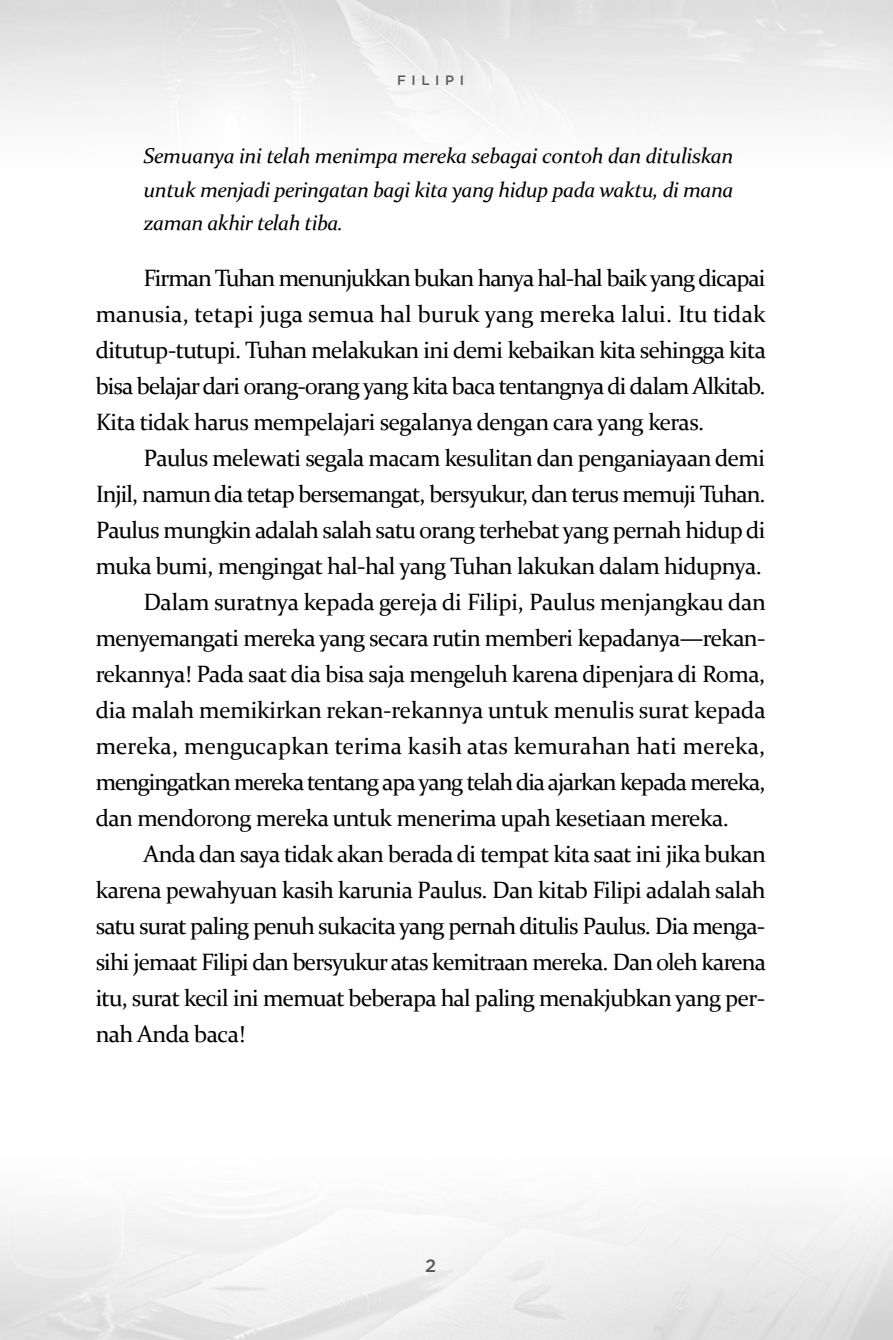
<style>
.page{position:relative;width:893px;height:1340px;background:#fff}
.page>*{position:absolute;margin:0;border:0;box-sizing:border-box;transform-origin:0 0}
.t1{font:23.62px/36px "Constantia";letter-spacing:-.03em;color:#000;text-align:justify}
.t2{font:23.62px "Constantia";letter-spacing:-.01em;color:#000}
.t3{font:23.62px "Constantia";letter-spacing:.005em;color:#000}
.t4{font:italic 21.38px/33.8px "Constantia";letter-spacing:-.02em;color:#000;text-align:justify}
.t5{font:500 18px "Gotham";color:#58595b}
.t6{font:500 13.5px "Gotham";letter-spacing:.415em;color:#58595b}
</style>
<div class="page">
<p class="t6" style="left:397px;top:72px;width:69px">FILIPI</p>
<p class="t4" style="left:144px;top:138px;width:592px">Semuanya ini telah menimpa mereka sebagai contoh dan dituliskan untuk menjadi peringatan bagi kita yang hidup pada waktu, di mana zaman akhir telah tiba.</p>
<p class="t1" style="left:96px;top:258px;width:672px;text-indent:48px">Firman Tuhan menunjukkan bukan hanya hal-hal baik yang dicapai manusia, tetapi juga semua hal buruk yang mereka lalui. Itu tidak ditutup-tutupi. Tuhan melakukan ini demi kebaikan kita sehingga kita bisa belajar dari orang-orang yang kita baca tentangnya di dalam Alkitab.<br>Kita tidak harus mempelajari segalanya dengan cara yang keras.</p>
<p class="t1" style="left:144px;top:438px;width:623px">Paulus melewati segala macam kesulitan dan penganiayaan demi</p>
<p class="t1" style="left:96px;top:474px;width:671px">Injil, namun dia tetap bersemangat, bersyukur, dan terus memuji Tuhan.</p>
<p class="t1" style="left:96px;top:510px;width:671px">Paulus mungkin adalah salah satu orang terhebat yang pernah hidup di</p>
<p class="t1" style="left:96px;top:546px;width:668px">muka bumi, mengingat hal-hal yang Tuhan lakukan dalam hidupnya.</p>
<p class="t1" style="left:144px;top:582px;width:624px">Dalam suratnya kepada gereja di Filipi, Paulus menjangkau dan</p>
<p class="t1" style="left:96px;top:618px;width:671px">menyemangati mereka yang secara rutin memberi kepadanya—rekan-</p>
<p class="t1" style="left:96px;top:654px;width:671px">rekannya! Pada saat dia bisa saja mengeluh karena dipenjara di Roma,</p>
<p class="t2" style="left:96px;top:693px;width:672px">dia malah memikirkan rekan-rekannya untuk menulis surat kepada</p>
<p class="t3" style="left:96px;top:729px;width:671px">mereka, mengucapkan terima kasih atas kemurahan hati mereka,</p>
<p class="t1" style="left:96px;top:762px;width:671px">mengingatkan mereka tentang apa yang telah dia ajarkan kepada mereka,</p>
<p class="t1" style="left:96px;top:798px;width:635px">dan mendorong mereka untuk menerima upah kesetiaan mereka.</p>
<p class="t1" style="left:144px;top:834px;width:624px">Anda dan saya tidak akan berada di tempat kita saat ini jika bukan</p>
<p class="t1" style="left:96px;top:870px;width:671px">karena pewahyuan kasih karunia Paulus. Dan kitab Filipi adalah salah</p>
<p class="t1" style="left:96px;top:906px;width:669px">satu surat paling penuh sukacita yang pernah ditulis Paulus. Dia menga-</p>
<p class="t1" style="left:96px;top:942px;width:672px">sihi jemaat Filipi dan bersyukur atas kemitraan mereka. Dan oleh karena</p>
<p class="t1" style="left:96px;top:978px;width:669px">itu, surat kecil ini memuat beberapa hal paling menakjubkan yang per-</p>
<p class="t1" style="left:96px;top:1014px;width:151px">nah Anda baca!</p>
<p class="t5" style="left:425px;top:1254px;width:13px">2</p>
</div>
